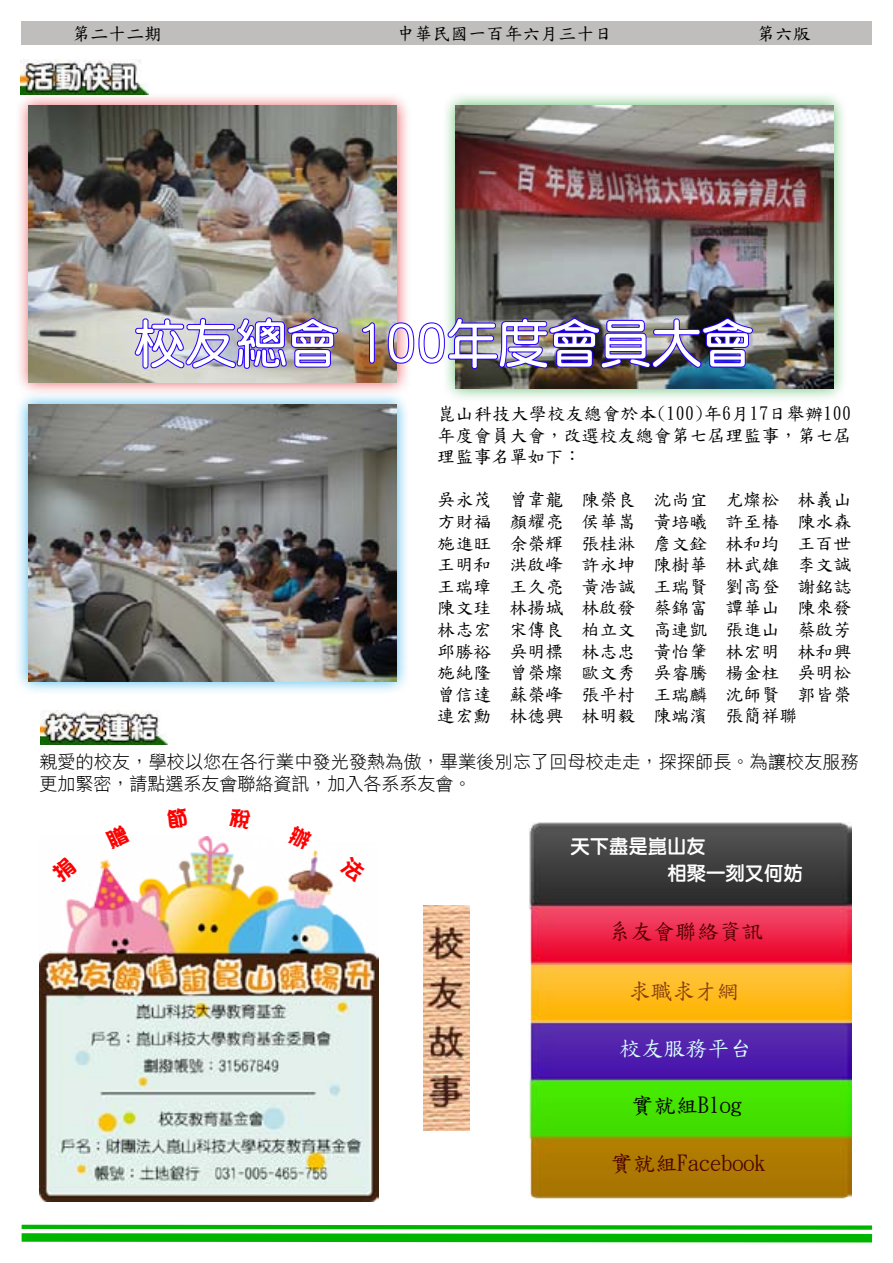
<style>
.page{position:relative;width:893px;height:1263px;background:#fff}
.page>*{position:absolute;margin:0;border:0;box-sizing:border-box;transform-origin:0 0}
.t1{font:52.5px "DF Yuan W7 WINP BF";color:#fff}
.t2{font:22.05px "DF Kai Shu SB Estd BF";color:#4e0200}
.t3{font:22.05px "DF Kai Shu SB Estd BF";color:#510000}
.t4{font:22.05px "DF Kai Shu SB Estd BF";color:#000}
.t5{font:22.05px "DF Kai Shu SB Estd BF";color:#d6ffff}
.t6{font:22.05px "DF Kai Shu SB Estd BF";color:#89400c}
.t7{font:19.35px/27.3px "DF Li Yuan W7 WIN BF";color:#fff}
.t8{font:18px/21.6px "DF Kai Shu SB Estd BF";color:#000;text-align:justify}
.t9{font:18px/21.6px "DF Hei W3 WIN BF";letter-spacing:.01em;color:#010000}
.s1{color:#000}
</style>
<div class="page">
<div style="left:21px;top:21px;width:851px;height:24px;background:#bfbebd"></div>
<svg style="left:21px;top:1224px;width:852px;height:19px"></svg>
<img style="left:40px;top:710px;width:128px;height:35px">
<img style="left:21px;top:60px;width:126px;height:31px">
<img style="left:39px;top:837px;width:339px;height:364px">
<img style="left:529px;top:822px;width:322px;height:377px">
<div style="left:14px;top:91px;width:398px;height:305px;background:#e41a21;opacity:.75"></div>
<img style="left:28px;top:106px;width:369px;height:276px">
<div style="left:14px;top:390px;width:397px;height:305px;background:#00a0e9;opacity:.75"></div>
<img style="left:28px;top:405px;width:369px;height:276px">
<div style="left:441px;top:91px;width:407px;height:312px;background:#2aa738;opacity:.75"></div>
<img style="left:455px;top:105px;width:378px;height:284px">
<img style="left:134px;top:316px;width:205px;height:117px">
<svg style="left:361px;top:321px;width:15px;height:44px"></svg>
<img style="left:387px;top:316px;width:367px;height:54px">
<img style="left:424px;top:905px;width:45px;height:225px">
<svg style="left:51px;top:856px;width:26px;height:27px"></svg>
<svg style="left:104px;top:837px;width:26px;height:12px"></svg>
<svg style="left:288px;top:837px;width:25px;height:13px"></svg>
<svg style="left:339px;top:856px;width:28px;height:27px"></svg>
<p class="t8" style="left:72px;top:22px;width:91px">第二十二期</p>
<p class="t8" style="left:396px;top:22px;width:217px">中華民國一百年六月三十日</p>
<p class="t8" style="left:757px;top:22px;width:65px">第六版</p>
<h1 class="t1" style="left:134px;top:317px;width:620px">校友總會 100年度會員大會</h1>
<p class="t8" style="left:437px;top:403px;width:416px">崑山科技大學校友總會於本(100)年6月17日舉辦100年度會員大會，改選校友總會第七屆理監事，第七屆理監事名單如下：</p>
<p class="t8" style="left:437px;top:489px;width:425px;text-align:left">吳永茂 曾韋龍 陳榮良 沈尚宜 尤燦松 林義山方財福 顏耀亮 侯華嵩 黃培曦 許至椿 陳水森施進旺 余榮輝 張桂淋 詹文銓 林和均 王百世王明和 洪啟峰 許永坤 陳樹華 林武雄 李文誠王瑞璋 王久亮 黃浩誠 王瑞賢 劉高登 謝銘誌陳文珪 林揚城 林啟發 蔡錦富 譚華山 陳來發林志宏 宋傳良 柏立文 高連凱 張進山 蔡啟芳邱勝裕 吳明標 林志忠 黃怡肇 林宏明 林和興施純隆 曾榮燦 歐文秀 吳睿騰 楊金柱 吳明松曾信達 蘇榮峰 張平村 王瑞麟 沈師賢 郭皆榮連宏勳 林德興 林明毅 陳端濱 張簡祥聯</p>
<p class="t9" style="left:39px;top:751px;width:821px">親愛的校友，學校以您在各行業中發光發熱為傲，畢業後別忘了回母校走走，探探師長。<span class="s1">為讓校友服務更加緊密，請點選系友會聯絡資訊，加入各系系友會。</span></p>
<p class="t7" style="left:667px;top:832px;width:137px;text-indent:-97px">天下盡是崑山友<br>相聚一刻又何妨</p>
<p class="t3" style="left:609px;top:920px;width:156px">系友會聯絡資訊</p>
<p class="t6" style="left:628px;top:980px;width:112px">求職求才網</p>
<p class="t5" style="left:619px;top:1037px;width:134px">校友服務平台</p>
<p class="t4" style="left:632px;top:1094px;width:112px">實就組Blog</p>
<p class="t2" style="left:611px;top:1152px;width:156px">實就組Facebook</p>
</div>
